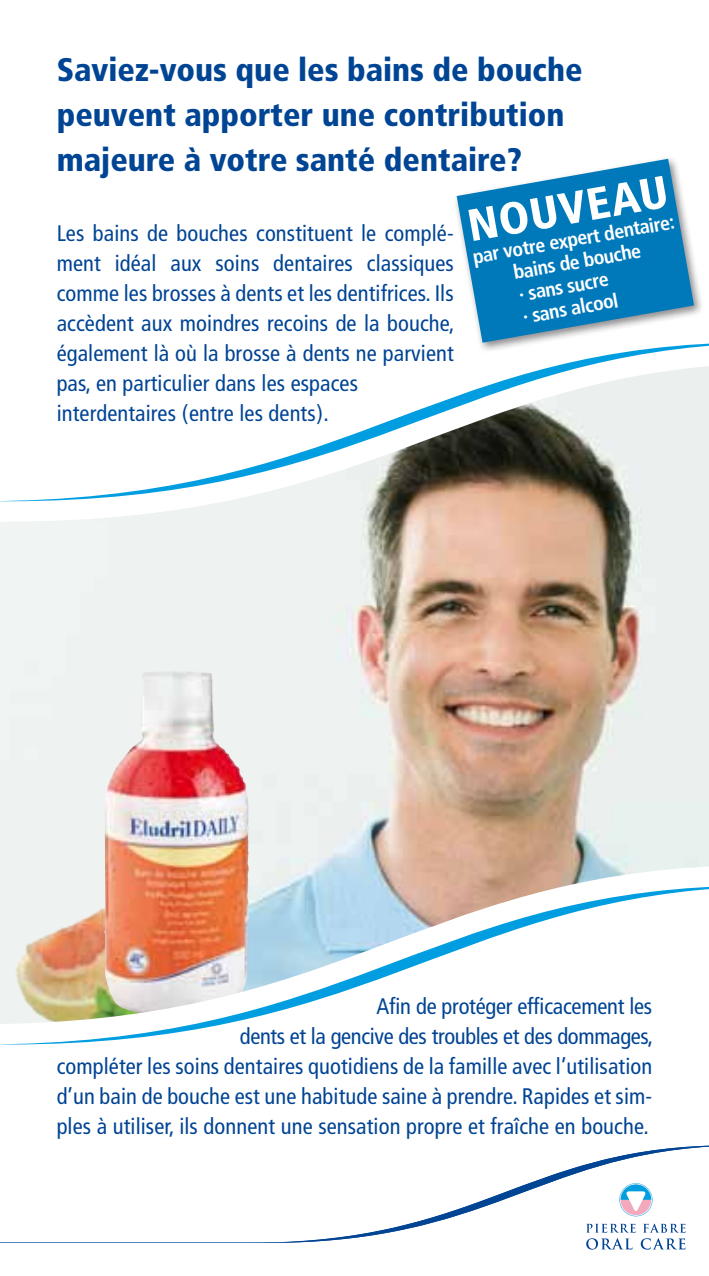
<style>
.page{position:relative;width:709px;height:1276px;background:#fff}
.page>*{position:absolute;margin:0;border:0;box-sizing:border-box;transform-origin:0 0}
.t1{font:900 condensed 45px "Frutiger";color:#fff}
.t2{font:900 condensed 32.5px/45px "Frutiger";color:#004494}
.t3{font:condensed 22.5px/30px "Frutiger";letter-spacing:.005em;color:#004494;text-align:right}
.t4{font:700 condensed 20px/22.5px "Frutiger";color:#fff}
</style>
<div class="page">
<svg style="left:586px;top:1243px;width:46px;height:6px"></svg>
<svg style="left:640px;top:1243px;width:45px;height:6px"></svg>
<svg style="left:284px;top:1145px;width:425px;height:97px"></svg>
<img style="left:0;top:542px;width:709px;height:301px">
<img style="left:103px;top:670px;width:147px;height:173px">
<svg style="left:0;top:501px;width:709px;height:41px"></svg>
<img style="left:0;top:843px;width:709px;height:202px">
<svg style="left:4px;top:343px;width:705px;height:158px"></svg>
<svg style="left:0;top:885px;width:709px;height:159px"></svg>
<div style="left:453px;top:155px;width:251px;height:198px;background:#1a171c;opacity:.5"></div>
<svg style="left:456px;top:159px;width:238px;height:184px;fill:#0079ba"></svg>
<h2 class="t2" style="left:57px;top:47px;width:527px">Saviez-vous que les bains de bouche peuvent apporter une contribution majeure à votre santé dentaire?</h2>
<h1 class="t1" style="left:463px;top:199px;width:204px;rotate:-10deg">NOUVEAU</h1>
<p class="t4" style="left:507px;top:239px;width:169px;text-indent:-37px;rotate:-10deg">par votre expert dentaire: bains de bouche<br>· sans sucre<br>· sans alcool</p>
<p class="t3" style="left:57px;top:218px;width:399px;text-align:left">Les bains de bouches constituent le complé&shy;ment idéal aux soins dentaires classiques comme les brosses à dents et les dentifrices. Ils accèdent aux moindres recoins de la bouche, également là où la brosse à dents ne parvient pas, en particulier dans les espaces interdentaires (entre les dents).</p>
<p class="t3" style="left:57px;top:991px;width:598px">Afin de protéger efficacement les<br>dents et la gencive des troubles et des dommages,<br>compléter les soins dentaires quotidiens de la famille avec l’utilisation d’un bain de bouche est une habitude saine à prendre. Rapides et sim&shy;ples à utiliser, ils donnent une sensation propre et fraîche en bouche.</p>
</div>
